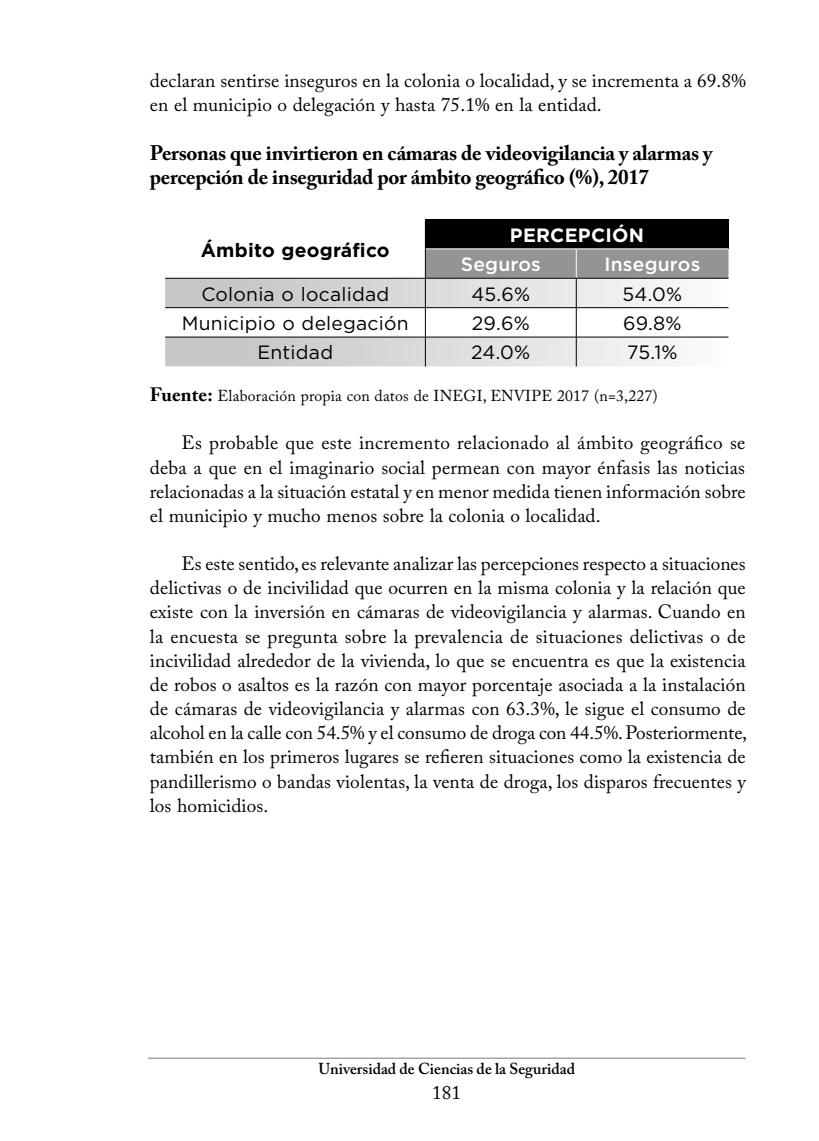
<style>
.page{position:relative;width:819px;height:1141px;background:#fff}
.page>*{position:absolute;margin:0;border:0;box-sizing:border-box;transform-origin:0 0}
.t1{font:700 21px/24.5px "Adobe Caslon Pro";letter-spacing:-.015em;color:#000}
.t2{font:19.25px/24.2px "Adobe Caslon Pro";letter-spacing:.005em;color:#000;text-align:justify}
.t3{font:19.25px "Gotham";letter-spacing:.01em;color:#000}
.t4{font:700 19.25px "Gotham";letter-spacing:.01em;color:#000}
.t5{font:500 19.25px "Gotham";letter-spacing:.01em;color:#fff}
.t6{font:700 19.25px "Gotham";letter-spacing:.01em;color:#fff}
.t7{font:15.75px "Adobe Caslon Pro";letter-spacing:.015em;color:#000}
.t8{font:600 15.75px "Adobe Caslon Pro";color:#000}
.s1{font-weight:700;font-size:19.25px}
</style>
<div class="page">
<hr style="left:148px;top:1058px;width:597px;height:1px;background:#77787a">
<div style="left:425px;top:219px;width:303px;height:30px;background:#000"></div>
<svg style="left:165px;top:249px;width:563px;height:117px"></svg>
<p class="t2" style="left:150px;top:68px;width:597px">declaran sentirse inseguros en la colonia o localidad, y se incrementa a 69.8% en el municipio o delegación y hasta 75.1% en la entidad.</p>
<p class="t1" style="left:150px;top:140px;width:564px">Personas que invirtieron en cámaras de videovigilancia y alarmas y percepción de inseguridad por ámbito geográfico (%), 2017</p>
<p class="t4" style="left:201px;top:237px;width:190px">Ámbito geográfico</p>
<p class="t6" style="left:510px;top:222px;width:135px">PERCEPCIÓN</p>
<p class="t5" style="left:461px;top:252px;width:82px">Seguros</p>
<p class="t5" style="left:604px;top:252px;width:97px">Inseguros</p>
<p class="t3" style="left:201px;top:282px;width:189px">Colonia o localidad</p>
<p class="t3" style="left:471px;top:282px;width:60px">45.6%</p>
<p class="t3" style="left:622px;top:282px;width:61px">54.0%</p>
<p class="t3" style="left:182px;top:311px;width:228px">Municipio o delegación</p>
<p class="t3" style="left:472px;top:311px;width:59px">29.6%</p>
<p class="t3" style="left:623px;top:311px;width:60px">69.8%</p>
<p class="t3" style="left:257px;top:340px;width:77px">Entidad</p>
<p class="t3" style="left:471px;top:340px;width:61px">24.0%</p>
<p class="t3" style="left:627px;top:340px;width:52px">75.1%</p>
<p class="t7" style="left:150px;top:386px;width:509px"><span class="s1">Fuente:</span> Elaboración propia con datos de INEGI, ENVIPE 2017 (n=3,227)</p>
<p class="t2" style="left:150px;top:431px;width:597px;text-indent:32px">Es probable que este incremento relacionado al ámbito geográfico se deba a que en el imaginario social permean con mayor énfasis las noticias relacionadas a la situación estatal y en menor medida tienen información sobre el municipio y mucho menos sobre la colonia o localidad.</p>
<p class="t2" style="left:150px;top:551px;width:598px;text-indent:32px">Es este sentido, es relevante analizar las percepciones respecto a situaciones delictivas o de incivilidad que ocurren en la misma colonia y la relación que existe con la inversión en cámaras de videovigilancia y alarmas. Cuando en la encuesta se pregunta sobre la prevalencia de situaciones delictivas o de incivilidad alrededor de la vivienda, lo que se encuentra es que la existencia de robos o asaltos es la razón con mayor porcentaje asociada a la instalación de cámaras de videovigilancia y alarmas con 63.3%, le sigue el consumo de alcohol en la calle con 54.5% y el consumo de droga con 44.5%. Posteriormente, también en los primeros lugares se refieren situaciones como la existencia de pandillerismo o bandas violentas, la venta de droga, los disparos frecuentes y los homicidios.</p>
<p class="t8" style="left:318px;top:1059px;width:258px">Universidad de Ciencias de la Seguridad</p>
<p class="t2" style="left:432px;top:1080px;width:30px">181</p>
</div>
